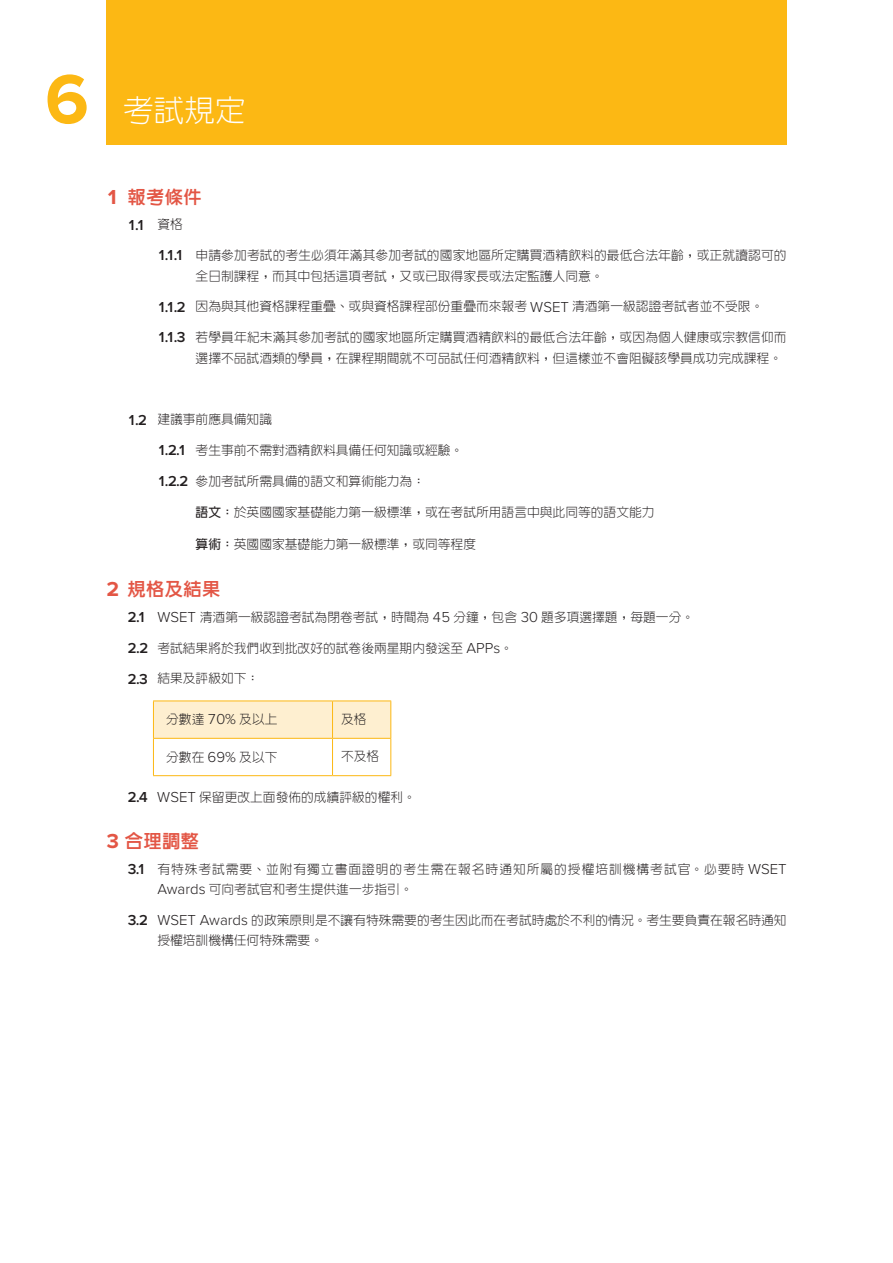
<style>
.page{position:relative;width:893px;height:1263px;background:#fff}
.page>*{position:absolute;margin:0;border:0;box-sizing:border-box;transform-origin:0 0}
.t1{font:700 72px "Proxima Nova";color:#fcb814}
.H1_24_24{font:300 30.6px "AR New Hei B5";color:#fff}
.A_heading_TC{font:800 18.3px "AR New Hei B5";letter-spacing:.015em;color:#e35645}
.exam_regs-1_TC{font:600 15px "Proxima Nova";color:#231f20}
.exam_regs-2_TC{font:300 12.75px/20.2px "AR New Hei B5";color:#231f20}
.exam_regs-1_TC-2{font:300 12.75px/20.2px "AR New Hei B5";color:#231f20}
.exam_regs-1_TC-3{font:300 12.75px/20.2px "AR New Hei B5";letter-spacing:.075em;color:#231f20}
.B1_10_12{font:300 12.75px "AR New Hei B5";color:#231f20}
.s1{font-family:"Proxima Nova";font-weight:700;font-size:21px}
.s2{font-family:"AR New Hei B5";font-weight:300;font-size:12.75px}
.s3{font-family:"Proxima Nova";font-weight:600;font-size:15px}
.s4{font-family:"Proxima Nova";font-size:15px}
.s5{font-weight:700}
</style>
<div class="page">
<div style="left:106px;top:0;width:681px;height:144px;background:#fcb814"></div>
<div style="left:154px;top:701px;width:236px;height:37px;background:#feefd0"></div>
<hr style="left:153px;top:700px;width:180px;height:1px;background:#fcb814">
<hr style="left:153px;top:701px;width:1px;height:37px;background:#fcb814">
<hr style="left:333px;top:700px;width:58px;height:1px;background:#fcb814">
<hr style="left:332px;top:701px;width:1px;height:37px;background:#fcb814">
<hr style="left:390px;top:701px;width:1px;height:37px;background:#fcb814">
<hr style="left:153px;top:738px;width:180px;height:1px;background:#fcb814">
<hr style="left:153px;top:739px;width:1px;height:36px;background:#fcb814">
<hr style="left:333px;top:738px;width:58px;height:1px;background:#fcb814">
<hr style="left:332px;top:739px;width:1px;height:36px;background:#fcb814">
<hr style="left:390px;top:739px;width:1px;height:36px;background:#fcb814">
<hr style="left:153px;top:775px;width:180px;height:1px;background:#fcb814">
<hr style="left:333px;top:775px;width:58px;height:1px;background:#fcb814">
<p class="t1" style="left:45px;top:58px;width:45px">6</p>
<p class="H1_24_24" style="left:123px;top:95px;width:124px">考試規定</p>
<p class="A_heading_TC" style="left:106px;top:188px;width:97px"><span class="s1">1</span> 報考條件</p>
<p class="exam_regs-1_TC" style="left:128px;top:216px;width:57px">1.1 <span class="s2">資格</span></p>
<p class="exam_regs-2_TC" style="left:196px;top:245px;width:592px;text-indent:-38px"><span class="s3">1.1.1</span> 申請參加考試的考生必須年滿其參加考試的國家地區所定購買酒精飲料的最低合法年齡，或正就讀認可的全日制課程，而其中包括這項考試，又或已取得家長或法定監護人同意。</p>
<p class="exam_regs-2_TC" style="left:157px;top:296px;width:608px"><span class="s3">1.1.2</span> 因為與其他資格課程重疊、或與資格課程部份重疊而來報考 <span class="s4">WSET</span> 清酒第一級認證考試者並不受限。</p>
<p class="exam_regs-2_TC" style="left:196px;top:327px;width:592px;text-indent:-38px"><span class="s3">1.1.3</span> 若學員年紀未滿其參加考試的國家地區所定購買酒精飲料的最低合法年齡，或因為個人健康或宗教信仰而選擇不品試酒類的學員，在課程期間就不可品試任何酒精飲料，但這樣並不會阻礙該學員成功完成課程。</p>
<p class="exam_regs-1_TC-2" style="left:128px;top:409px;width:146px"><span class="s3">1.2</span> 建議事前應具備知識</p>
<p class="exam_regs-2_TC" style="left:157px;top:440px;width:308px"><span class="s3">1.2.1</span> 考生事前不需對酒精飲料具備任何知識或經驗。</p>
<p class="exam_regs-2_TC" style="left:157px;top:471px;width:269px"><span class="s3">1.2.2</span> 參加考試所需具備的語文和算術能力為：</p>
<p class="exam_regs-2_TC" style="left:196px;top:502px;width:460px"><span class="s5">語文：</span>於英國國家基礎能力第一級標準，或在考試所用語言中與此同等的語文能力</p>
<p class="exam_regs-2_TC" style="left:196px;top:534px;width:282px"><span class="s5">算術：</span>英國國家基礎能力第一級標準，或同等程度</p>
<p class="A_heading_TC" style="left:106px;top:580px;width:116px"><span class="s1">2</span> 規格及結果</p>
<p class="exam_regs-1_TC-2" style="left:128px;top:607px;width:568px"><span class="s3">2.1</span> <span class="s4">WSET</span> 清酒第一級認證考試為閉卷考試，時間為 <span class="s4">45</span> 分鐘，包含 <span class="s4">30</span> 題多項選擇題，每題一分。</p>
<p class="exam_regs-1_TC-2" style="left:128px;top:637px;width:387px"><span class="s3">2.2</span> 考試結果將於我們收到批改好的試卷後兩星期內發送至 <span class="s4">APPs</span>。</p>
<p class="exam_regs-1_TC-2" style="left:128px;top:668px;width:133px"><span class="s3">2.3</span> 結果及評級如下：</p>
<p class="B1_10_12" style="left:166px;top:713px;width:113px">分數達 <span class="s4">70%</span> 及以上</p>
<p class="B1_10_12" style="left:341px;top:713px;width:27px">及格</p>
<p class="B1_10_12" style="left:166px;top:750px;width:113px">分數在 <span class="s4">69%</span> 及以下</p>
<p class="B1_10_12" style="left:341px;top:750px;width:40px">不及格</p>
<p class="exam_regs-1_TC-2" style="left:128px;top:786px;width:290px"><span class="s3">2.4</span> <span class="s4">WSET</span> 保留更改上面發佈的成績評級的權利。</p>
<p class="A_heading_TC" style="left:106px;top:832px;width:94px"><span class="s1">3</span> 合理調整</p>
<p class="exam_regs-1_TC-3" style="left:157px;top:859px;width:631px;text-indent:-30px"><span class="s3">3.1</span> 有特殊考試需要、並附有獨立書面證明的考生需在報名時通知所屬的授權培訓機構考試官。必要時 <span class="s4">WSET<br>Awards</span> 可向考試官和考生提供進一步指引。</p>
<p class="exam_regs-1_TC-2" style="left:157px;top:910px;width:631px;text-indent:-30px"><span class="s3">3.2</span> <span class="s4">WSET Awards</span> 的政策原則是不讓有特殊需要的考生因此而在考試時處於不利的情況。考生要負責在報名時通知授權培訓機構任何特殊需要。</p>
</div>
